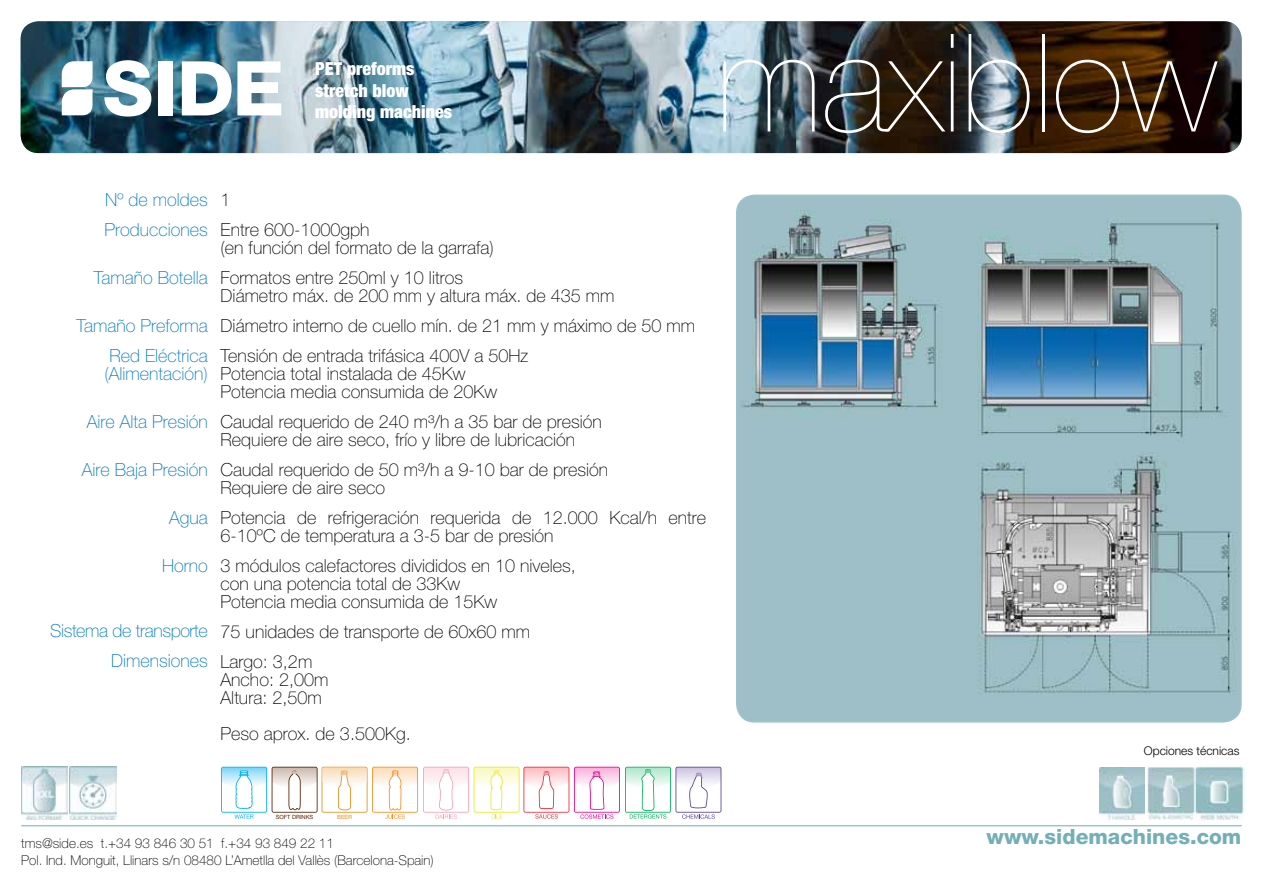
<style>
.page{position:relative;width:1263px;height:893px;background:#fff}
.page>*{position:absolute;margin:0;border:0;box-sizing:border-box;transform-origin:0 0}
.t1{font:200 136.5px "Helvetica Neue LT Std";color:#fff}
.t2{font:800 21px "Helvetica Neue LT Std";color:#73afb6}
.t3{font:100 18px/18px "Helvetica Neue LT Std";color:#000}
.t4{font:100 18px/30px "Helvetica Neue LT Std";color:#0079c1}
.t5{font:900 condensed 18px/21.6px "Helvetica Neue";color:#fff}
.t6{font:100 18px/30px "Helvetica Neue LT Std";letter-spacing:-.02em;color:#0079c1;text-align:right}
.t7{font:100 13.5px/16.5px "Helvetica Neue LT Std";color:#000}
.t8{font:300 12px "Helvetica Neue LT Std";color:#000}
.t9{font:5.7px "Helvetica Neue";color:#591f00}
.t10{font:5.7px "Helvetica Neue";color:#e58e1a}
</style>
<div class="page">
<img style="left:21px;top:21px;width:1221px;height:132px">
<img style="left:737px;top:195px;width:504px;height:525px">
<div style="left:736px;top:195px;width:506px;height:528px;border:2px solid #9cc5ca;border-radius:18px"></div>
<hr style="left:21px;top:825px;width:1221px;height:1px;background:#9cc5ca">
<svg style="left:104px;top:60px;width:47px;height:57px"></svg>
<div style="left:158px;top:61px;width:14px;height:54px;background:#fff"></div>
<svg style="left:182px;top:61px;width:99px;height:54px"></svg>
<svg style="left:62px;top:61px;width:31px;height:54px"></svg>
<svg style="left:221px;top:767px;width:500px;height:52px"></svg>
<img style="left:70px;top:767px;width:46px;height:52px">
<img style="left:1147px;top:767px;width:48px;height:53px">
<img style="left:1197px;top:767px;width:47px;height:54px">
<img style="left:21px;top:767px;width:47px;height:52px">
<img style="left:1100px;top:767px;width:45px;height:53px">
<p class="t5" style="left:315px;top:58px;width:139px">PET preforms stretch blow molding machines</p>
<h1 class="t1" style="left:716px;top:4px;width:502px">maxiblow</h1>
<p class="t4" style="left:105px;top:185px;width:105px">Nº de moldes<br>Producciones</p>
<p class="t4" style="left:94px;top:263px;width:116px">Tamaño Botella</p>
<p class="t4" style="left:77px;top:311px;width:133px;text-align:right">Tamaño Preforma<br>Red Eléctrica</p>
<p class="t4" style="left:104px;top:359px;width:105px">(Alimentación)</p>
<p class="t4" style="left:87px;top:407px;width:123px">Aire Alta Presión</p>
<p class="t4" style="left:82px;top:455px;width:128px">Aire Baja Presión</p>
<p class="t4" style="left:169px;top:503px;width:40px">Agua</p>
<p class="t4" style="left:162px;top:551px;width:47px">Horno</p>
<p class="t6" style="left:50px;top:615px;width:159px">Sistema de transporte<br>Dimensiones</p>
<p class="t3" style="left:221px;top:185px;width:150px;line-height:30px">1<br>Entre 600-1000gph</p>
<p class="t3" style="left:221px;top:233px;width:275px;line-height:30px">(en función del formato de la garrafa)<br>Formatos entre 250ml y 10 litros</p>
<p class="t3" style="left:221px;top:281px;width:476px;line-height:30px">Diámetro máx. de 200 mm y altura máx. de 435 mm<br>Diámetro interno de cuello mín. de 21 mm y máximo de 50 mm<br>Tensión de entrada trifásica 400V a 50Hz</p>
<p class="t3" style="left:221px;top:365px;width:278px">Potencia total instalada de 45Kw<br>Potencia media consumida de 20Kw</p>
<p class="t3" style="left:221px;top:413px;width:383px">Caudal requerido de 240 m³/h a 35 bar de presión<br>Requiere de aire seco, frío y libre de lubricación</p>
<p class="t3" style="left:221px;top:461px;width:389px">Caudal requerido de 50 m³/h a 9-10 bar de presión<br>Requiere de aire seco</p>
<p class="t3" style="left:221px;top:509px;width:487px">Potencia de refrigeración requerida de 12.000 Kcal/h entre<br>6-10ºC de temperatura a 3-5 bar de presión</p>
<p class="t3" style="left:221px;top:557px;width:357px">3 módulos calefactores divididos en 10 niveles, con una potencia total de 33Kw<br>Potencia media consumida de 15Kw</p>
<p class="t3" style="left:221px;top:617px;width:311px;line-height:30px">75 unidades de transporte de 60x60 mm<br>Largo: 3,2m</p>
<p class="t3" style="left:221px;top:671px;width:109px">Ancho: 2,00m<br>Altura: 2,50m</p>
<p class="t3" style="left:221px;top:725px;width:192px">Peso aprox. de 3.500Kg.</p>
<p class="t9" style="left:276px;top:812px;width:39px">SOFT DRINKS</p>
<p class="t10" style="left:337px;top:812px;width:16px">BEER</p>
<p class="t7" style="left:21px;top:835px;width:414px">tms@side.es t.+34 93 846 30 51 f.+34 93 849 22 11<br>Pol. Ind. Monguit, Llinars s/n 08480 L’Ametlla del Vallès (Barcelona-Spain)</p>
<p class="t8" style="left:1144px;top:743px;width:97px">Opciones técnicas</p>
<p class="t2" style="left:986px;top:824px;width:256px">www.sidemachines.com</p>
</div>
